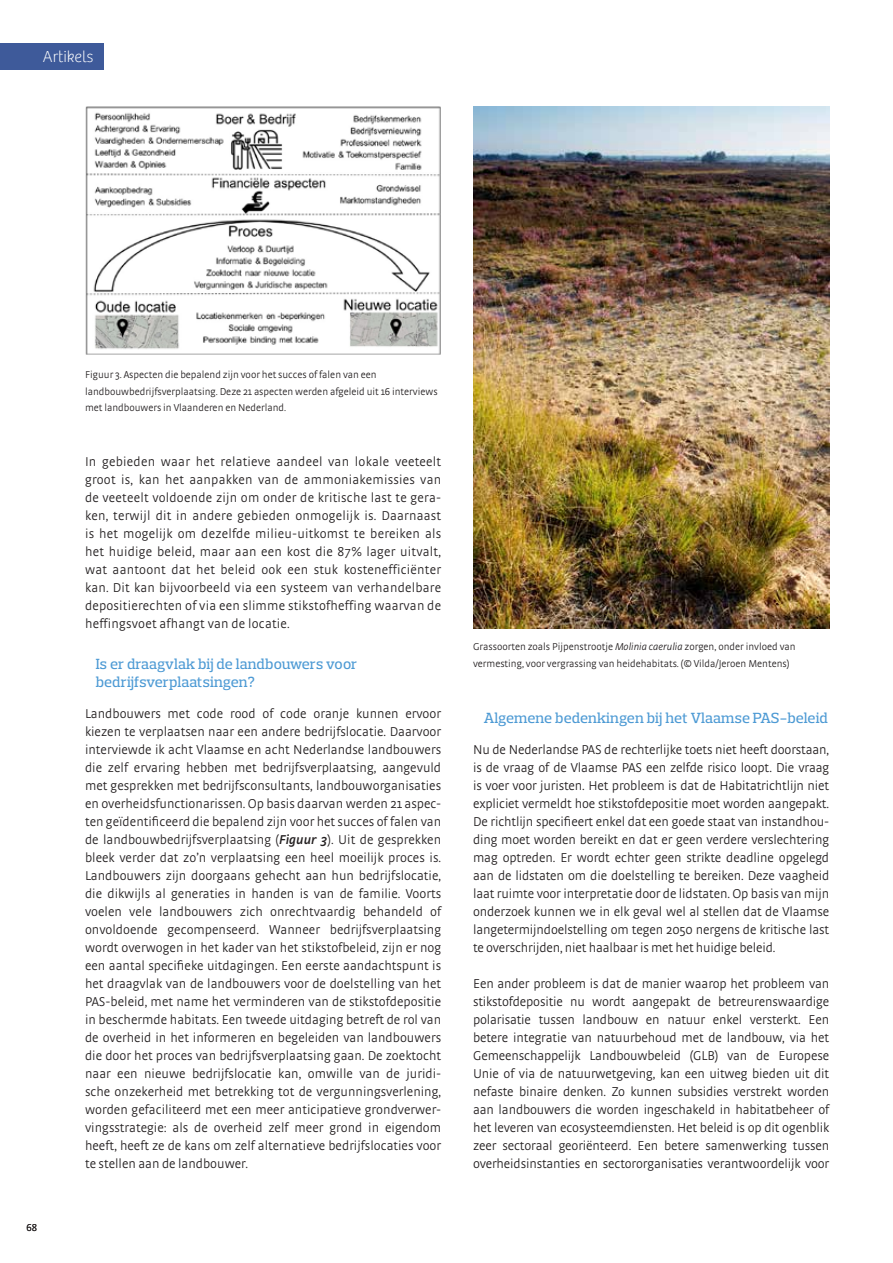
<style>
.page{position:relative;width:893px;height:1263px;background:#fff}
.page>*{position:absolute;margin:0;border:0;box-sizing:border-box;transform-origin:0 0}
.t1{font:100 16.5px "Bree";color:#fff}
.t2{font:500 15px/18px "Prelo Slab";color:#4d9ad4}
.t3{font:300 13.5px/18px "Strada OT";letter-spacing:-.01em;color:#231f20;text-align:justify}
.t4{font:300 10.5px/16.5px "Strada OT";color:#231f20}
.s1{font-weight:600;font-style:italic}
.s2{font-style:italic}
</style>
<div class="page">
<div style="left:0;top:43px;width:104px;height:26px;background:#3e5a9a"></div>
<img style="left:85px;top:106px;width:356px;height:249px">
<img style="left:473px;top:106px;width:356px;height:522px">
<p class="t1" style="left:43px;top:47px;width:52px">Artikels</p>
<p class="t4" style="left:85px;top:366px;width:354px">Figuur 3. Aspecten die bepalend zijn voor het succes of falen van een landbouwbedrijfsverplaatsing. Deze 21 aspecten werden afgeleid uit 16 interviews met landbouwers in Vlaanderen en Nederland.</p>
<p class="t4" style="left:27px;top:1219px;width:12px">68</p>
<p class="t3" style="left:85px;top:453px;width:358px">In gebieden waar het relatieve aandeel van lokale veeteelt groot is, kan het aanpakken van de ammoniakemissies van de veeteelt voldoende zijn om onder de kritische last te gera&shy;ken, terwijl dit in andere gebieden onmogelijk is. Daarnaast is het mogelijk om dezelfde milieu-uitkomst te bereiken als het huidige beleid, maar aan een kost die 87% lager uitvalt, wat aantoont dat het beleid ook een stuk kostenefficiënter kan. Dit kan bijvoorbeeld via een systeem van verhandelbare depositierechten of via een slimme stikstofheffing waarvan de heffingsvoet afhangt van de locatie.</p>
<p class="t2" style="left:96px;top:655px;width:263px">Is er draagvlak bij de landbouwers voor bedrijfsverplaatsingen?</p>
<p class="t3" style="left:85px;top:705px;width:358px">Landbouwers met code rood of code oranje kunnen ervoor kiezen te verplaatsen naar een andere bedrijfslocatie. Daarvoor interviewde ik acht Vlaamse en acht Nederlandse landbouwers die zelf ervaring hebben met bedrijfsverplaatsing, aangevuld met gesprekken met bedrijfsconsultants, landbouworganisaties en overheidsfunctionarissen. Op basis daarvan werden 21 aspec&shy;ten geïdentificeerd die bepalend zijn voor het succes of falen van de landbouwbedrijfsverplaatsing (<span class="s1">Figuur 3</span>). Uit de gesprekken bleek verder dat zo’n verplaatsing een heel moeilijk proces is.<br>Landbouwers zijn doorgaans gehecht aan hun bedrijfslocatie, die dikwijls al generaties in handen is van de familie. Voorts voelen vele landbouwers zich onrechtvaardig behandeld of onvoldoende gecompenseerd. Wanneer bedrijfsverplaatsing wordt overwogen in het kader van het stikstofbeleid, zijn er nog een aantal specifieke uitdagingen. Een eerste aandachtspunt is het draagvlak van de landbouwers voor de doelstelling van het PAS-beleid, met name het verminderen van de stikstofdepositie in beschermde habitats. Een tweede uitdaging betreft de rol van de overheid in het informeren en begeleiden van landbouwers die door het proces van bedrijfsverplaatsing gaan. De zoektocht naar een nieuwe bedrijfslocatie kan, omwille van de juridi&shy;sche onzekerheid met betrekking tot de vergunningsverlening, worden gefaciliteerd met een meer anticipatieve grondverwer&shy;vingsstrategie: als de overheid zelf meer grond in eigendom heeft, heeft ze de kans om zelf alternatieve bedrijfslocaties voor te stellen aan de landbouwer.</p>
<p class="t2" style="left:484px;top:709px;width:346px">Algemene bedenkingen bij het Vlaamse PAS-beleid</p>
<p class="t4" style="left:473px;top:639px;width:324px">Grassoorten zoals Pijpenstrootje <span class="s2">Molinia caerulia</span> zorgen, onder invloed van vermesting, voor vergrassing van heidehabitats. (© Vilda/Jeroen Mentens)</p>
<p class="t3" style="left:473px;top:741px;width:358px">Nu de Nederlandse PAS de rechterlijke toets niet heeft doorstaan, is de vraag of de Vlaamse PAS een zelfde risico loopt. Die vraag is voer voor juristen. Het probleem is dat de Habitatrichtlijn niet expliciet vermeldt hoe stikstofdepositie moet worden aangepakt.<br>De richtlijn specifieert enkel dat een goede staat van instandhou&shy;ding moet worden bereikt en dat er geen verdere verslechtering mag optreden. Er wordt echter geen strikte deadline opgelegd aan de lidstaten om die doelstelling te bereiken. Deze vaagheid laat ruimte voor interpretatie door de lidstaten. Op basis van mijn onderzoek kunnen we in elk geval wel al stellen dat de Vlaamse langetermijndoelstelling om tegen 2050 nergens de kritische last te overschrijden, niet haalbaar is met het huidige beleid.</p>
<p class="t3" style="left:473px;top:975px;width:358px">Een ander probleem is dat de manier waarop het probleem van stikstofdepositie nu wordt aangepakt de betreurenswaardige polarisatie tussen landbouw en natuur enkel versterkt. Een betere integratie van natuurbehoud met de landbouw, via het Gemeenschappelijk Landbouwbeleid (GLB) van de Europese Unie of via de natuurwetgeving, kan een uitweg bieden uit dit nefaste binaire denken. Zo kunnen subsidies verstrekt worden aan landbouwers die worden ingeschakeld in habitatbeheer of het leveren van ecosysteemdiensten. Het beleid is op dit ogenblik zeer sectoraal georiënteerd. Een betere samenwerking tussen overheidsinstanties en sectororganisaties verantwoordelijk voor</p>
</div>
